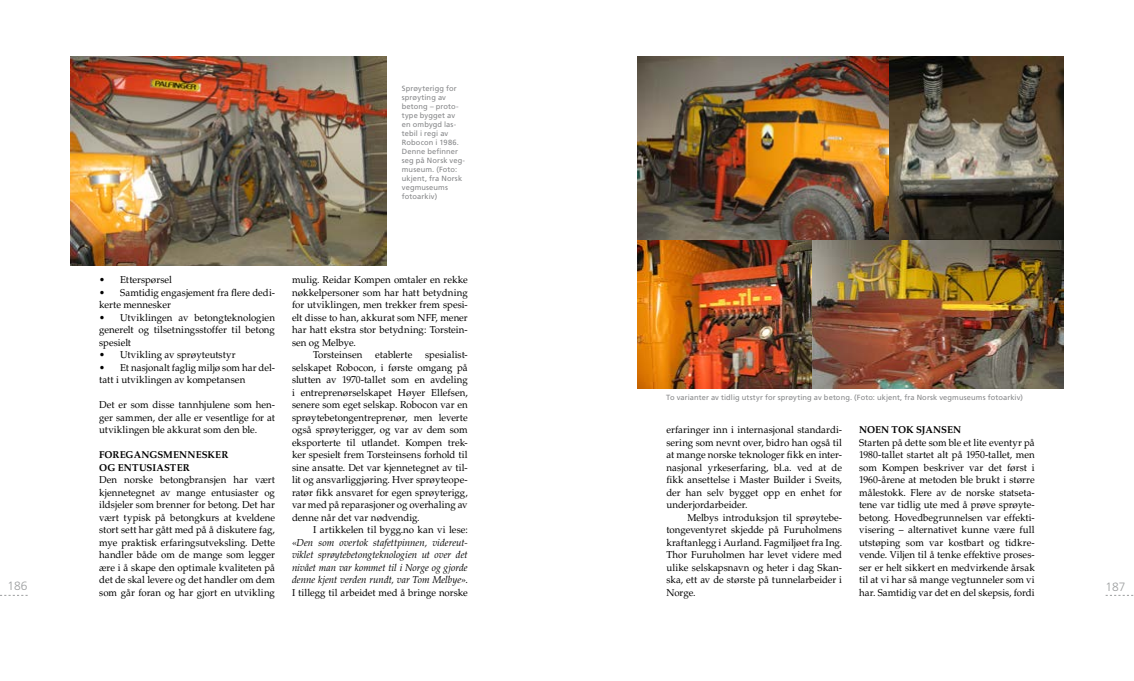
<style>
.page{position:relative;width:1134px;height:681px;background:#fff}
.page>*{position:absolute;margin:0;border:0;box-sizing:border-box;transform-origin:0 0}
.t1{font:300 12px "Frutiger LT Std";color:#9c9e9f}
.t2{font:10px/12.5px "Palatino LT Std";color:#000;text-align:justify}
.t3{font:italic 10px/12.5px "Palatino LT Std";color:#000;text-align:justify}
.t4{font:700 10px/12.5px "Palatino LT Std";letter-spacing:.01em;color:#000}
.t5{font:700 10px "Palatino LT Std";letter-spacing:-.01em;color:#000}
.t6{font:7.5px/9px "Frutiger LT Std";letter-spacing:.015em;color:#87888a}
.s1{font-style:normal}
</style>
<div class="page">
<img style="left:71px;top:57px;width:315px;height:208px">
<img style="left:812px;top:239px;width:251px;height:149px">
<img style="left:638px;top:239px;width:174px;height:149px">
<img style="left:638px;top:57px;width:425px;height:182px">
<p class="t6" style="left:402px;top:84px;width:65px">Sprøyterigg for sprøyting av betong – proto&shy;type bygget av en ombygd las&shy;tebil i regi av<br>Robocon i 1986.<br>Denne befinner seg på Norsk veg&shy;museum. (Foto: ukjent, fra Norsk vegmuseums fotoarkiv)</p>
<p class="t2" style="left:99px;top:273px;width:74px">• Etterspørsel</p>
<p class="t2" style="left:99px;top:286px;width:177px">• Samtidig engasjement fra flere dedi&shy;kerte mennesker</p>
<p class="t2" style="left:99px;top:311px;width:177px">• Utviklingen av betongteknologien generelt og tilsetningsstoffer til betong spesielt</p>
<p class="t2" style="left:99px;top:348px;width:138px">• Utvikling av sprøyteutstyr</p>
<p class="t2" style="left:99px;top:361px;width:177px">• Et nasjonalt faglig miljø som har del&shy;tatt i utviklingen av kompetansen</p>
<p class="t2" style="left:99px;top:398px;width:177px">Det er som disse tannhjulene som hen&shy;ger sammen, der alle er vesentlige for at utviklingen ble akkurat som den ble.</p>
<p class="t4" style="left:99px;top:448px;width:131px">FOREGANGSMENNESKER<br>OG ENTUSIASTER</p>
<p class="t2" style="left:99px;top:473px;width:177px">Den norske betongbransjen har vært kjennetegnet av mange entusiaster og ildsjeler som brenner for betong. Det har vært typisk på betongkurs at kveldene stort sett har gått med på å diskutere fag, mye praktisk erfaringsutveksling. Dette handler både om de mange som legger ære i å skape den optimale kvaliteten på det de skal levere og det handler om dem som går foran og har gjort en utvikling</p>
<p class="t2" style="left:292px;top:273px;width:177px">mulig. Reidar Kompen omtaler en rekke</p>
<p class="t2" style="left:292px;top:286px;width:177px">nøkkelpersoner som har hatt betydning</p>
<p class="t2" style="left:292px;top:298px;width:177px">for utviklingen, men trekker frem spesi-</p>
<p class="t2" style="left:292px;top:311px;width:177px">elt disse to han, akkurat som NFF, mener</p>
<p class="t2" style="left:292px;top:323px;width:177px">har hatt ekstra stor betydning: Torstein-</p>
<p class="t2" style="left:292px;top:336px;width:65px">sen og Melbye.</p>
<p class="t2" style="left:313px;top:348px;width:51px">Torsteinsen</p>
<p class="t2" style="left:375px;top:348px;width:39px">etablerte</p>
<p class="t2" style="left:292px;top:348px;width:177px;text-indent:133px">spesialist&shy;selskapet Robocon, i første omgang på slutten av 1970-tallet som en avdeling i entreprenørselskapet Høyer Ellefsen, senere som eget selskap. Robocon var en sprøytebetongentreprenør, men leverte også sprøyterigger, og var av dem som eksporterte til utlandet. Kompen trek&shy;ker spesielt frem Torsteinsens forhold til sine ansatte. Det var kjennetegnet av til&shy;lit og ansvarliggjøring. Hver sprøyteope&shy;ratør fikk ansvaret for egen sprøyterigg, var med på reparasjoner og overhaling av denne når det var nødvendig.</p>
<p class="t3" style="left:292px;top:523px;width:177px;text-indent:21px"><span class="s1">I artikkelen til bygg.no kan vi lese: «</span>Den som overtok stafettpinnen, videreut&shy;viklet sprøytebetongteknologien ut over det nivået man var kommet til i Norge og gjorde denne kjent verden rundt, var Tom Melbye<span class="s1">».<br>I tillegg til arbeidet med å bringe norske</span></p>
<p class="t6" style="left:666px;top:393px;width:358px">To varianter av tidlig utstyr for sprøyting av betong. (Foto: ukjent, fra Norsk vegmuseums fotoarkiv)</p>
<p class="t2" style="left:666px;top:423px;width:177px">erfaringer inn i internasjonal standardi&shy;sering som nevnt over, bidro han også til at mange norske teknologer fikk en inter&shy;nasjonal yrkeserfaring, bl.a. ved at de fikk ansettelse i Master Builder i Sveits, der han selv bygget opp en enhet for underjordarbeider.</p>
<p class="t2" style="left:666px;top:511px;width:177px;text-indent:21px">Melbys introduksjon til sprøytebe&shy;tongeventyret skjedde på Furuholmens kraftanlegg i Aurland. Fagmiljøet fra Ing.<br>Thor Furuholmen har levet videre med ulike selskapsnavn og heter i dag Skan&shy;ska, ett av de største på tunnelarbeider i Norge.</p>
<p class="t5" style="left:859px;top:424px;width:104px">NOEN TOK SJANSEN</p>
<p class="t2" style="left:859px;top:436px;width:177px">Starten på dette som ble et lite eventyr på 1980-tallet startet alt på 1950-tallet, men som Kompen beskriver var det først i 1960-årene at metoden ble brukt i større målestokk. Flere av de norske statseta&shy;tene var tidlig ute med å prøve sprøyte&shy;betong. Hovedbegrunnelsen var effekti&shy;visering – alternativet kunne være full utstøping som var kostbart og tidkre&shy;vende. Viljen til å tenke effektive proses&shy;ser er helt sikkert en medvirkende årsak til at vi har så mange vegtunneler som vi har. Samtidig var det en del skepsis, fordi</p>
<p class="t1" style="left:8px;top:579px;width:22px">186</p>
<p class="t1" style="left:1106px;top:579px;width:22px">187</p>
</div>
